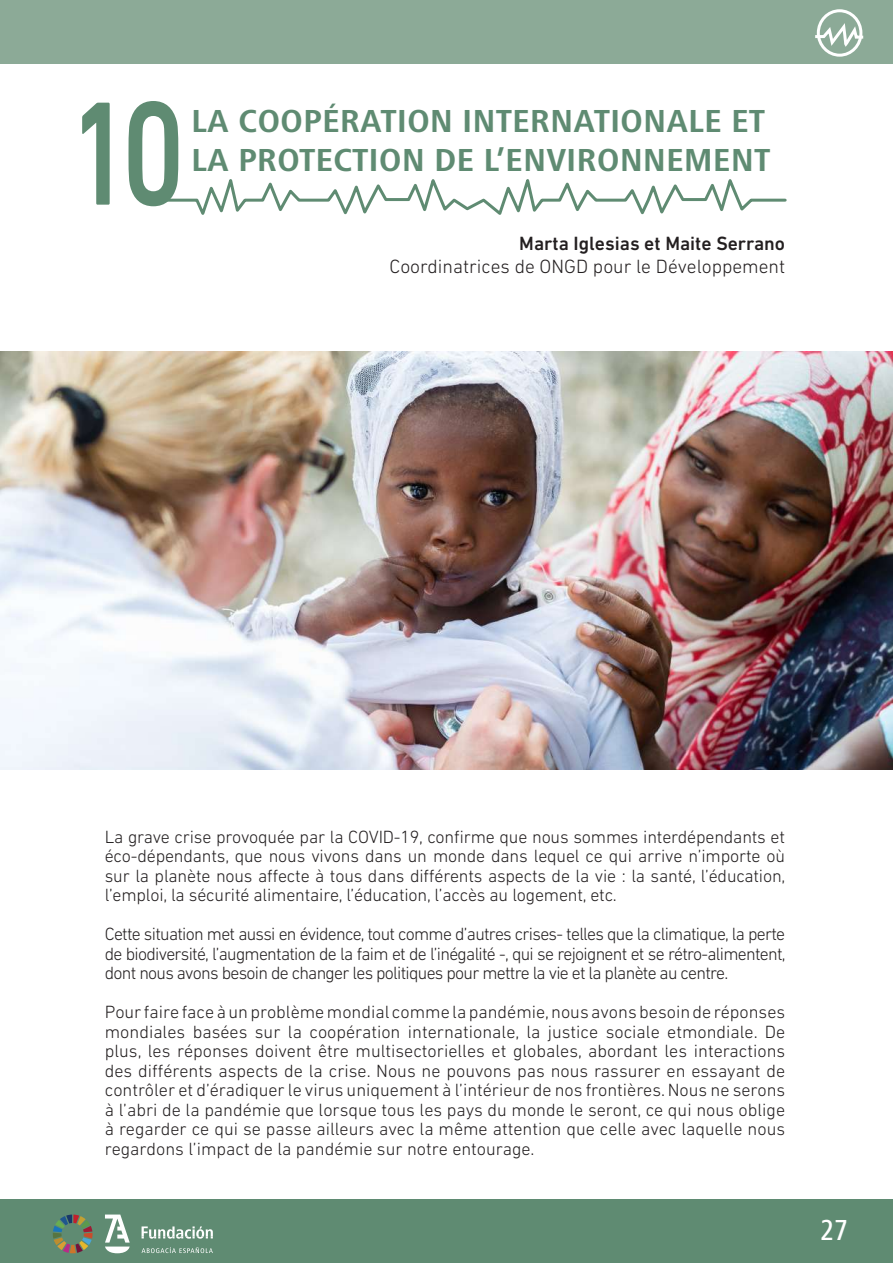
<style>
.page{position:relative;width:893px;height:1263px;background:#fff}
.page>*{position:absolute;margin:0;border:0;box-sizing:border-box;transform-origin:0 0}
.t1{font:500 150px "DIN Next LT Pro";color:#5f8b72;scale:.8 1}
.t2{font:700 condensed 33px/39px "Frutiger Next Pro";color:#5f8b72;scale:1.13 1}
.t3{font:500 condensed 30px "Frutiger Next Pro";color:#fff}
.t4{font:300 19.5px "DIN Next LT Pro";color:#231f20}
.t5{font:500 19.5px "DIN Next LT Pro";color:#231f20}
.t6{font:300 18px/19.5px "DIN Next LT Pro";letter-spacing:-.01em;color:#231f20;text-align:justify}
</style>
<div class="page">
<div style="left:0;top:1199px;width:893px;height:64px;background:#5f8b72"></div>
<div style="left:0;top:0;width:893px;height:64px;background:#8caa97"></div>
<div style="left:817px;top:9px;width:45px;height:48px;border:3px solid #fff;border-radius:50%"></div>
<svg style="left:815px;top:22px;width:49px;height:28px"></svg>
<svg style="left:105px;top:1214px;width:25px;height:39px"></svg>
<svg style="left:142px;top:1226px;width:71px;height:13px"></svg>
<svg style="left:142px;top:1247px;width:71px;height:6px"></svg>
<svg style="left:53px;top:1214px;width:40px;height:39px"></svg>
<img style="left:0;top:351px;width:892px;height:419px">
<svg style="left:148px;top:179px;width:639px;height:36px"></svg>
<h1 class="t1" style="left:67px;top:67px;width:151px">10</h1>
<h2 class="t2" style="left:191px;top:101px;width:514px">LA COOPÉRATION INTERNATIONALE ET<br>LA PROTECTION DE L’ENVIRONNEMENT</h2>
<p class="t5" style="left:519px;top:232px;width:267px">Marta Iglesias et Maite Serrano</p>
<p class="t4" style="left:389px;top:255px;width:397px">Coordinatrices de ONGD pour le Développement</p>
<p class="t6" style="left:105px;top:827px;width:682px">La grave crise provoquée par la COVID-19, confirme que nous sommes interdépendants et éco-dépendants, que nous vivons dans un monde dans lequel ce qui arrive n’importe où sur la planète nous affecte à tous dans différents aspects de la vie : la santé, l’éducation, l’emploi, la sécurité alimentaire, l’éducation, l’accès au logement, etc.</p>
<p class="t6" style="left:105px;top:924px;width:682px">Cette situation met aussi en évidence, tout comme d’autres crises- telles que la climatique, la perte de biodiversité, l’augmentation de la faim et de l’inégalité -, qui se rejoignent et se rétro-alimentent, dont nous avons besoin de changer les politiques pour mettre la vie et la planète au centre.</p>
<p class="t6" style="left:105px;top:1002px;width:682px">Pour faire face à un problème mondial comme la pandémie, nous avons besoin de réponses mondiales basées sur la coopération internationale, la justice sociale etmondiale. De plus, les réponses doivent être multisectorielles et globales, abordant les interactions des différents aspects de la crise. Nous ne pouvons pas nous rassurer en essayant de contrôler et d’éradiquer le virus uniquement à l’intérieur de nos frontières. Nous ne serons à l’abri de la pandémie que lorsque tous les pays du monde le seront, ce qui nous oblige à regarder ce qui se passe ailleurs avec la même attention que celle avec laquelle nous regardons l’impact de la pandémie sur notre entourage.</p>
<h3 class="t3" style="left:820px;top:1213px;width:30px">27</h3>
</div>
